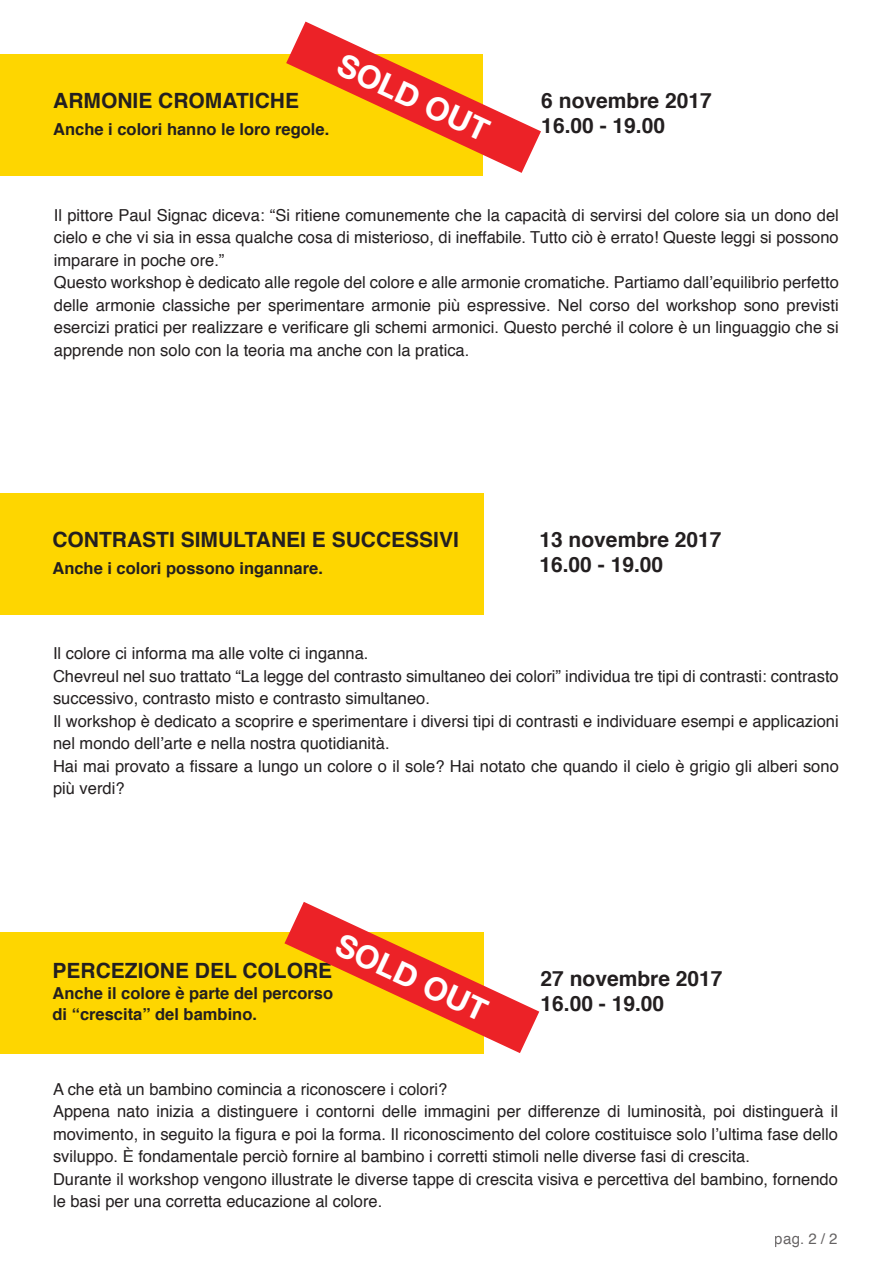
<style>
.page{position:relative;width:893px;height:1263px;background:#fff}
.page>*{position:absolute;margin:0;border:0;box-sizing:border-box;transform-origin:0 0}
.t1{font:700 31.65px "Helvetica Neue";color:#fff}
.t2{font:700 21px "Helvetica";color:#231f20}
.t3{font:16.5px/22.5px "Helvetica";color:#231f20}
.t4{font:700 16.5px "Helvetica";color:#231f20}
.t5{font:15px "Helvetica";color:#231f20}
</style>
<div class="page">
<div style="left:0;top:493px;width:483px;height:122px;background:#fed600"></div>
<div style="left:0;top:932px;width:483px;height:121px;background:#fed600"></div>
<div style="left:0;top:54px;width:482px;height:122px;background:#fed600"></div>
<svg style="left:284px;top:902px;width:255px;height:151px"></svg>
<svg style="left:286px;top:22px;width:255px;height:151px"></svg>
<p class="t1" style="left:348px;top:45px;width:165px;rotate:25deg">SOLD OUT</p>
<p class="t2" style="left:53px;top:84px;width:247px">ARMONIE CROMATICHE</p>
<p class="t4" style="left:53px;top:116px;width:277px">Anche i colori hanno le loro regole.</p>
<p class="t2" style="left:541px;top:84px;width:172px">6 novembre 2017</p>
<p class="t2" style="left:541px;top:109px;width:125px">16.00 - 19.00</p>
<p class="t3" style="left:54px;top:204px;width:786px;text-align:justify">Il pittore Paul Signac diceva: “Si ritiene comunemente che la capacità di servirsi del colore sia un dono del cielo e che vi sia in essa qualche cosa di misterioso, di ineffabile. Tutto ciò è errato! Queste leggi si possono imparare in poche ore.”</p>
<p class="t3" style="left:54px;top:271px;width:786px;text-align:justify">Questo workshop è dedicato alle regole del colore e alle armonie cromatiche. Partiamo dall’equilibrio perfetto delle armonie classiche per sperimentare armonie più espressive. Nel corso del workshop sono previsti esercizi pratici per realizzare e verificare gli schemi armonici. Questo perché il colore è un linguaggio che si apprende non solo con la teoria ma anche con la pratica.</p>
<p class="t2" style="left:52px;top:523px;width:408px">CONTRASTI SIMULTANEI E SUCCESSIVI</p>
<p class="t4" style="left:52px;top:555px;width:272px">Anche i colori possono ingannare.</p>
<p class="t2" style="left:539px;top:523px;width:184px">13 novembre 2017</p>
<p class="t2" style="left:539px;top:548px;width:125px">16.00 - 19.00</p>
<p class="t3" style="left:53px;top:643px;width:317px">Il colore ci informa ma alle volte ci inganna.</p>
<p class="t3" style="left:53px;top:665px;width:787px">Chevreul nel suo trattato “La legge del contrasto simultaneo dei colori” individua tre tipi di contrasti: contrasto successivo, contrasto misto e contrasto simultaneo.</p>
<p class="t3" style="left:53px;top:710px;width:787px">Il workshop è dedicato a scoprire e sperimentare i diversi tipi di contrasti e individuare esempi e applicazioni nel mondo dell’arte e nella nostra quotidianità.</p>
<p class="t3" style="left:53px;top:755px;width:787px">Hai mai provato a fissare a lungo un colore o il sole? Hai notato che quando il cielo è grigio gli alberi sono più verdi?</p>
<p class="t1" style="left:346px;top:925px;width:165px;rotate:25deg">SOLD OUT</p>
<p class="t2" style="left:52px;top:954px;width:281px">PERCEZIONE DEL COLORE</p>
<p class="t4" style="left:52px;top:980px;width:282px">Anche il colore è parte del percorso</p>
<p class="t4" style="left:52px;top:1001px;width:206px">di “crescita” del bambino.</p>
<p class="t2" style="left:540px;top:961px;width:184px">27 novembre 2017</p>
<p class="t2" style="left:540px;top:987px;width:125px">16.00 - 19.00</p>
<p class="t3" style="left:53px;top:1078px;width:396px">A che età un bambino comincia a riconoscere i colori?</p>
<p class="t3" style="left:53px;top:1100px;width:786px;text-align:justify">Appena nato inizia a distinguere i contorni delle immagini per differenze di luminosità, poi distinguerà il movimento, in seguito la figura e poi la forma. Il riconoscimento del colore costituisce solo l’ultima fase dello sviluppo. È fondamentale perciò fornire al bambino i corretti stimoli nelle diverse fasi di crescita.</p>
<p class="t3" style="left:53px;top:1168px;width:786px">Durante il workshop vengono illustrate le diverse tappe di crescita visiva e percettiva del bambino, fornendo le basi per una corretta educazione al colore.</p>
<p class="t5" style="left:775px;top:1227px;width:64px">pag. 2 / 2</p>
</div>
